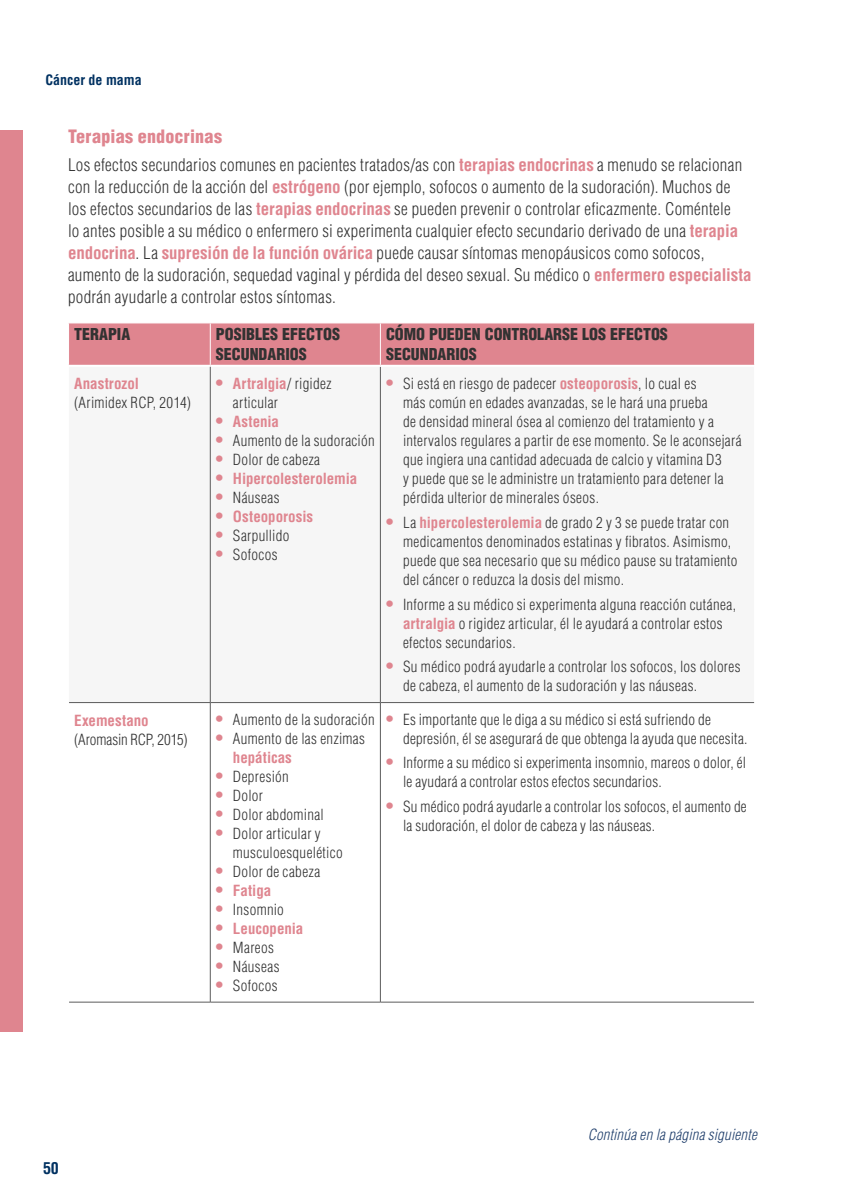
<style>
.page{position:relative;width:842px;height:1191px;background:#fff}
.page>*{position:absolute;margin:0;border:0;box-sizing:border-box;transform-origin:0 0}
.t1{font:900 condensed 18px "Helvetica LT Std";letter-spacing:.015em;color:#df858f}
.t2{font:300 condensed 17px/22px "Helvetica LT Std";letter-spacing:.02em;color:#323232}
.t3{font:900 condensed 16px/20px "Helvetica LT Std";color:#323232}
.t4{font:700 condensed 16px "Helvetica LT Std";color:#003161}
.t5{font:300 condensed 15px/19px "Helvetica LT Std";letter-spacing:.02em;color:#323232}
.t6{font:700 condensed 15px "Helvetica";color:#df858f}
.t7{font:italic 300 condensed 15px "Helvetica";letter-spacing:.015em;color:#1f3e6b}
.t8{font:300 condensed 15px "Helvetica LT Std";letter-spacing:-.005em;color:#323232}
.t9{font:700 condensed 14px "Helvetica LT Std";color:#003161}
.s1{font-weight:700;color:#df858f}
.s2{font-weight:700;font-size:17px;color:#df858f}
.s3{font-family:"Helvetica";font-weight:700;color:#df858f}
.s4{font-family:"Helvetica LT Std";font-size:17px}
.s5{font-family:"Helvetica LT Std";font-weight:300;color:#323232}
</style>
<div class="page">
<div style="left:0;top:130px;width:23px;height:902px;background:#df858f"></div>
<div style="left:69px;top:323px;width:685px;height:42px;background:#df858f"></div>
<svg style="left:69px;top:703px;width:685px;height:300px"></svg>
<hr style="left:69px;top:1001px;width:141px;height:1px;background:#5b5b5b">
<hr style="left:210px;top:1001px;width:170px;height:1px;background:#5b5b5b">
<hr style="left:380px;top:1001px;width:374px;height:1px;background:#5b5b5b">
<hr style="left:210px;top:323px;width:1px;height:42px;background:#fff">
<hr style="left:380px;top:323px;width:1px;height:42px;background:#fff">
<hr style="left:380px;top:367px;width:1px;height:335px;background:#5b5b5b">
<hr style="left:380px;top:703px;width:1px;height:299px;background:#5b5b5b">
<hr style="left:210px;top:367px;width:1px;height:335px;background:#5b5b5b">
<hr style="left:210px;top:703px;width:1px;height:299px;background:#5b5b5b">
<hr style="left:69px;top:702px;width:141px;height:1px;background:#5b5b5b">
<hr style="left:210px;top:702px;width:170px;height:1px;background:#5b5b5b">
<hr style="left:380px;top:702px;width:374px;height:1px;background:#5b5b5b">
<p class="t9" style="left:45px;top:71px;width:98px">Cáncer de mama</p>
<p class="t1" style="left:68px;top:125px;width:156px">Terapias endocrinas</p>
<p class="t2" style="left:68px;top:154px;width:685px">Los efectos secundarios comunes en pacientes tratados/as con <span class="s1">terapias endocrinas</span> a menudo se relacionan con la reducción de la acción del <span class="s1">estrógeno</span> (por ejemplo, sofocos o aumento de la sudoración). Muchos de los efectos secundarios de las <span class="s1">terapias endocrinas</span> se pueden prevenir o controlar eficazmente. Coméntele<br>lo antes posible a su médico o enfermero si experimenta cualquier efecto secundario derivado de una <span class="s1">terapia endocrina</span>. La <span class="s1">supresión de la función ovárica</span> puede causar síntomas menopáusicos como sofocos, aumento de la sudoración, sequedad vaginal y pérdida del deseo sexual. Su médico o <span class="s1">enfermero especialista </span>podrán ayudarle a controlar estos síntomas.</p>
<p class="t3" style="left:74px;top:324px;width:58px">TERAPIA</p>
<p class="t3" style="left:216px;top:324px;width:126px">POSIBLES EFECTOS<br>SECUNDARIOS</p>
<p class="t3" style="left:386px;top:324px;width:283px">CÓMO PUEDEN CONTROLARSE LOS EFECTOS<br>SECUNDARIOS</p>
<p class="t6" style="left:74px;top:374px;width:66px">Anastrozol</p>
<p class="t5" style="left:74px;top:393px;width:118px">(Arimidex RCP, 2014)</p>
<p class="t5" style="left:403px;top:374px;width:340px;text-indent:-17px"><span class="s2">•</span> Si está en riesgo de padecer <span class="s3">osteoporosis</span>, lo cual es<br>más común en edades avanzadas, se le hará una prueba<br>de densidad mineral ósea al comienzo del tratamiento y a intervalos regulares a partir de ese momento. Se le aconsejará que ingiera una cantidad adecuada de calcio y vitamina D3<br>y puede que se le administre un tratamiento para detener la pérdida ulterior de minerales óseos.</p>
<p class="t5" style="left:403px;top:513px;width:336px;text-indent:-17px"><span class="s2">•</span> La <span class="s3">hipercolesterolemia</span> de grado 2 y 3 se puede tratar con medicamentos denominados estatinas y fibratos. Asimismo, puede que sea necesario que su médico pause su tratamiento del cáncer o reduzca la dosis del mismo.</p>
<p class="t5" style="left:403px;top:594px;width:335px;text-indent:-17px"><span class="s2">•</span> Informe a su médico si experimenta alguna reacción cutánea, <span class="s3">artralgia</span> o rigidez articular, él le ayudará a controlar estos efectos secundarios.</p>
<p class="t5" style="left:403px;top:657px;width:339px;text-indent:-17px"><span class="s2">•</span> Su médico podrá ayudarle a controlar los sofocos, los dolores de cabeza, el aumento de la sudoración y las náuseas.</p>
<p class="t6" style="left:216px;top:374px;width:117px"><span class="s4">•</span> Artralgia<span class="s5">/ rigidez</span></p>
<p class="t5" style="left:233px;top:393px;width:47px">articular</p>
<p class="t6" style="left:216px;top:412px;width:65px"><span class="s4">•</span> Astenia</p>
<p class="t5" style="left:216px;top:431px;width:160px"><span class="s2">•</span> Aumento de la sudoración</p>
<p class="t5" style="left:216px;top:450px;width:106px"><span class="s2">•</span> Dolor de cabeza</p>
<p class="t6" style="left:216px;top:469px;width:143px"><span class="s4">•</span> Hipercolesterolemia</p>
<p class="t5" style="left:216px;top:488px;width:65px"><span class="s2">•</span> Náuseas</p>
<p class="t6" style="left:216px;top:507px;width:99px"><span class="s4">•</span> Osteoporosis</p>
<p class="t5" style="left:216px;top:526px;width:75px"><span class="s2">•</span> Sarpullido</p>
<p class="t5" style="left:216px;top:545px;width:63px"><span class="s2">•</span> Sofocos</p>
<p class="t6" style="left:74px;top:711px;width:76px">Exemestano</p>
<p class="t8" style="left:74px;top:730px;width:115px">(Aromasin RCP, 2015)</p>
<p class="t5" style="left:216px;top:709px;width:160px"><span class="s2">•</span> Aumento de la sudoración</p>
<p class="t5" style="left:216px;top:728px;width:151px"><span class="s2">•</span> Aumento de las enzimas</p>
<p class="t6" style="left:233px;top:748px;width:60px">hepáticas</p>
<p class="t5" style="left:216px;top:766px;width:74px"><span class="s2">•</span> Depresión</p>
<p class="t5" style="left:216px;top:785px;width:49px"><span class="s2">•</span> Dolor</p>
<p class="t5" style="left:216px;top:804px;width:109px"><span class="s2">•</span> Dolor abdominal</p>
<p class="t5" style="left:233px;top:823px;width:111px;text-indent:-17px"><span class="s2">•</span> Dolor articular y musculoesquelético</p>
<p class="t5" style="left:216px;top:861px;width:106px"><span class="s2">•</span> Dolor de cabeza</p>
<p class="t6" style="left:216px;top:881px;width:57px"><span class="s4">•</span> Fatiga</p>
<p class="t5" style="left:216px;top:899px;width:69px"><span class="s2">•</span> Insomnio</p>
<p class="t6" style="left:216px;top:919px;width:89px"><span class="s4">•</span> Leucopenia</p>
<p class="t5" style="left:216px;top:937px;width:60px"><span class="s2">•</span> Mareos</p>
<p class="t5" style="left:216px;top:956px;width:65px"><span class="s2">•</span> Náuseas</p>
<p class="t5" style="left:216px;top:975px;width:63px"><span class="s2">•</span> Sofocos</p>
<p class="t5" style="left:403px;top:709px;width:346px;text-indent:-17px"><span class="s2">•</span> Es importante que le diga a su médico si está sufriendo de depresión, él se asegurará de que obtenga la ayuda que necesita.</p>
<p class="t5" style="left:403px;top:753px;width:344px;text-indent:-17px"><span class="s2">•</span> Informe a su médico si experimenta insomnio, mareos o dolor, él le ayudará a controlar estos efectos secundarios.</p>
<p class="t5" style="left:403px;top:797px;width:345px;text-indent:-17px"><span class="s2">•</span> Su médico podrá ayudarle a controlar los sofocos, el aumento de la sudoración, el dolor de cabeza y las náuseas.</p>
<p class="t4" style="left:43px;top:1158px;width:17px">50</p>
<p class="t7" style="left:588px;top:1125px;width:171px">Continúa en la página siguiente</p>
</div>
